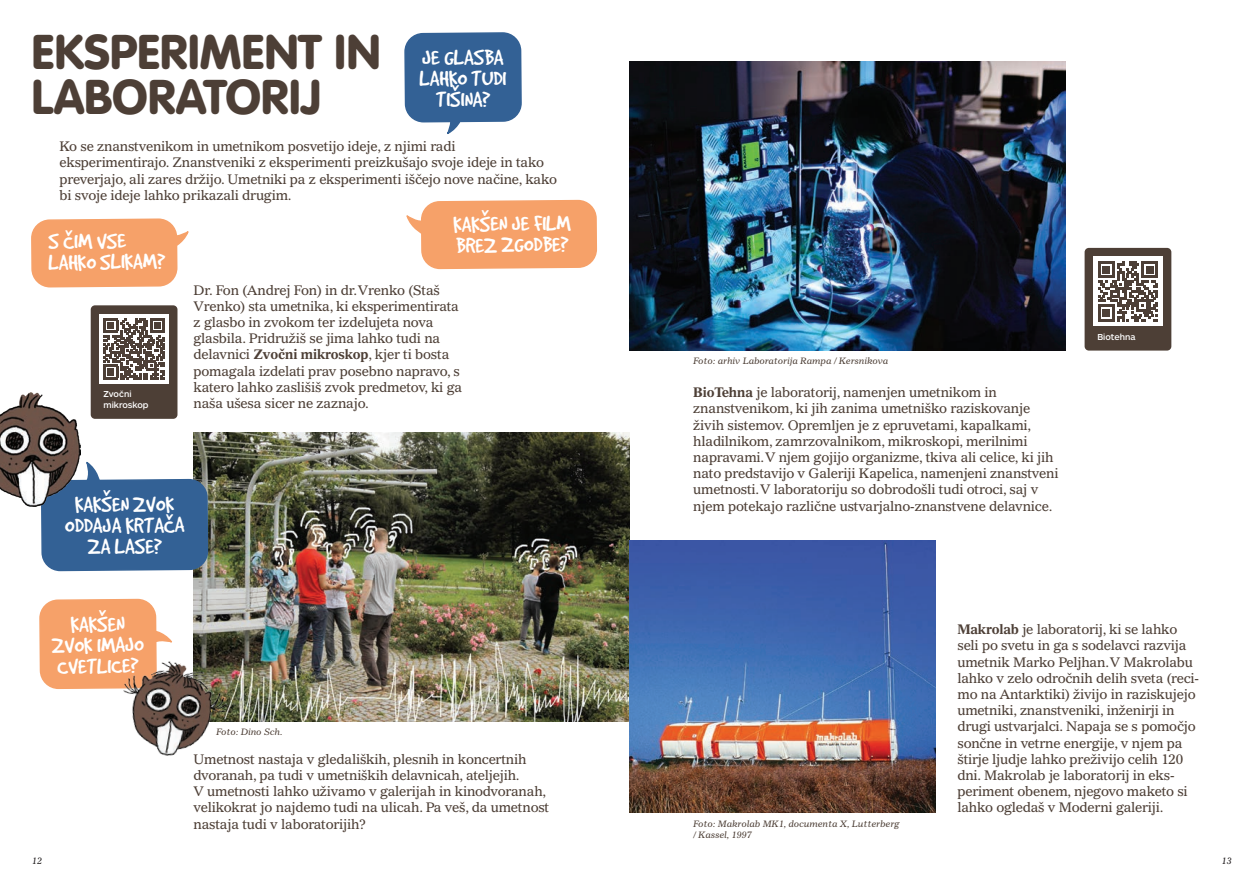
<style>
.page{position:relative;width:1259px;height:893px;background:#fff}
.page>*{position:absolute;margin:0;border:0;box-sizing:border-box;transform-origin:0 0}
.t1{font:900 48px/45px "VAG Rounded OT";letter-spacing:.005em;color:#4d3f36}
.t2{font:24px/21px "Good Dog OT";color:#fff;text-align:center}
.t3{font:13.5px/16.2px "Gazette OT";letter-spacing:-.02em;color:#4d3f36}
.t4{font:italic 9px/10.8px "Gazette OT";color:#4d3f36}
.t5{font:500 9px/10.8px "Maquette OT";color:#fff}
.t6{font:italic 9px "Gazette OT";color:#231f20}
.s1{font-weight:700}
</style>
<div class="page">
<svg style="left:31px;top:219px;width:158px;height:68px;background:#f6aa77"></svg>
<svg style="left:404px;top:32px;width:118px;height:102px;background:#5178a4"></svg>
<svg style="left:406px;top:200px;width:191px;height:69px;background:#f6aa78"></svg>
<svg style="left:39px;top:599px;width:133px;height:90px;background:#f6ab79"></svg>
<div style="left:91px;top:305px;width:86px;height:114px;background:#4d3f36;border-radius:4px"></div>
<div style="left:99px;top:314px;width:70px;height:70px;background:#fff"></div>
<svg style="left:103px;top:318px;width:62px;height:61px"></svg>
<div style="left:1084px;top:248px;width:87px;height:103px;background:#4d3f36;border-radius:4px"></div>
<div style="left:1093px;top:256px;width:69px;height:70px;background:#fff"></div>
<svg style="left:1098px;top:261px;width:60px;height:60px"></svg>
<img style="left:193px;top:432px;width:436px;height:289px">
<img style="left:629px;top:62px;width:436px;height:289px">
<img style="left:629px;top:540px;width:306px;height:272px">
<svg style="left:41px;top:463px;width:168px;height:108px;background:#4b739f"></svg>
<img style="left:0;top:392px;width:81px;height:114px">
<img style="left:112px;top:655px;width:120px;height:101px">
<h1 class="t1" style="left:32px;top:31px;width:350px">EKSPERIMENT IN<br>LABORATORIJ</h1>
<p class="t3" style="left:60px;top:138px;width:499px">Ko se znanstvenikom in umetnikom posvetijo ideje, z njimi radi eksperimentirajo. Znanstveniki z eksperimenti preizkušajo svoje ideje in tako preverjajo, ali zares držijo. Umetniki pa z eksperimenti iščejo nove načine, kako bi svoje ideje lahko prikazali drugim.</p>
<h2 class="t2" style="left:419px;top:46px;width:88px">JE GLASBA<br>LAHKO TUDI<br>TIŠINA?</h2>
<h2 class="t2" style="left:48px;top:230px;width:118px;text-align:left">S ČIM VSE<br>LAHKO SLIKAM?</h2>
<p class="t5" style="left:103px;top:389px;width:47px">Zvočni mikroskop</p>
<h2 class="t2" style="left:453px;top:212px;width:119px;text-align:left">KAKŠEN JE FILM<br>BREZ ZGODBE?</h2>
<p class="t3" style="left:193px;top:282px;width:270px">Dr. Fon (Andrej Fon) in dr. Vrenko (Staš Vrenko) sta umetnika, ki eksperimentirata z glasbo in zvokom ter izdelujeta nova glasbila. Pridružiš se jima lahko tudi na delavnici <span class="s1">Zvočni mikroskop</span>, kjer ti bosta pomagala izdelati prav posebno napravo, s katero lahko zaslišiš zvok predmetov, ki ga naša ušesa sicer ne zaznajo.</p>
<h2 class="t2" style="left:65px;top:493px;width:121px">KAKŠEN ZVOK<br>ODDAJA KRTAČA<br>ZA LASE?</h2>
<h2 class="t2" style="left:52px;top:612px;width:94px">KAKŠEN<br>ZVOK IMAJO<br>CVETLICE?</h2>
<p class="t4" style="left:216px;top:726px;width:68px">Foto: Dino Sch.</p>
<p class="t3" style="left:193px;top:751px;width:357px">Umetnost nastaja v gledaliških, plesnih in koncertnih dvoranah, pa tudi v umetniških delavnicah, ateljejih.<br>V umetnosti lahko uživamo v galerijah in kinodvoranah, velikokrat jo najdemo tudi na ulicah. Pa veš, da umetnost nastaja tudi v laboratorijih?</p>
<p class="t4" style="left:693px;top:355px;width:196px">Foto: arhiv Laboratorija Rampa / Kersnikova</p>
<p class="t3" style="left:693px;top:384px;width:367px"><span class="s1">BioTehna</span> je laboratorij, namenjen umetnikom in znanstvenikom, ki jih zanima umetniško raziskovanje živih sistemov. Opremljen je z epruvetami, kapalkami, hladilnikom, zamrzovalnikom, mikroskopi, merilnimi napravami. V njem gojijo organizme, tkiva ali celice, ki jih nato predstavijo v Galeriji Kapelica, namenjeni znanstveni umetnosti. V laboratoriju so dobrodošli tudi otroci, saj v njem potekajo različne ustvarjalno-znanstvene delavnice.</p>
<p class="t5" style="left:1097px;top:331px;width:40px">Biotehna</p>
<p class="t4" style="left:693px;top:818px;width:208px">Foto: Makrolab MK1, documenta X, Lutterberg / Kassel, 1997</p>
<p class="t3" style="left:957px;top:621px;width:243px"><span class="s1">Makrolab</span> je laboratorij, ki se lahko seli po svetu in ga s sodelavci razvija umetnik Marko Peljhan. V Makrolabu lahko v zelo odročnih delih sveta (reci&shy;mo na Antarktiki) živijo in raziskujejo umetniki, znanstveniki, inženirji in drugi ustvarjalci. Napaja se s pomočjo sončne in vetrne energije, v njem pa štirje ljudje lahko preživijo celih 120 dni. Makrolab je laboratorij in eks&shy;periment obenem, njegovo maketo si lahko ogledaš v Moderni galeriji.</p>
<p class="t6" style="left:32px;top:855px;width:11px">12</p>
<p class="t6" style="left:1221px;top:855px;width:11px">13</p>
</div>
